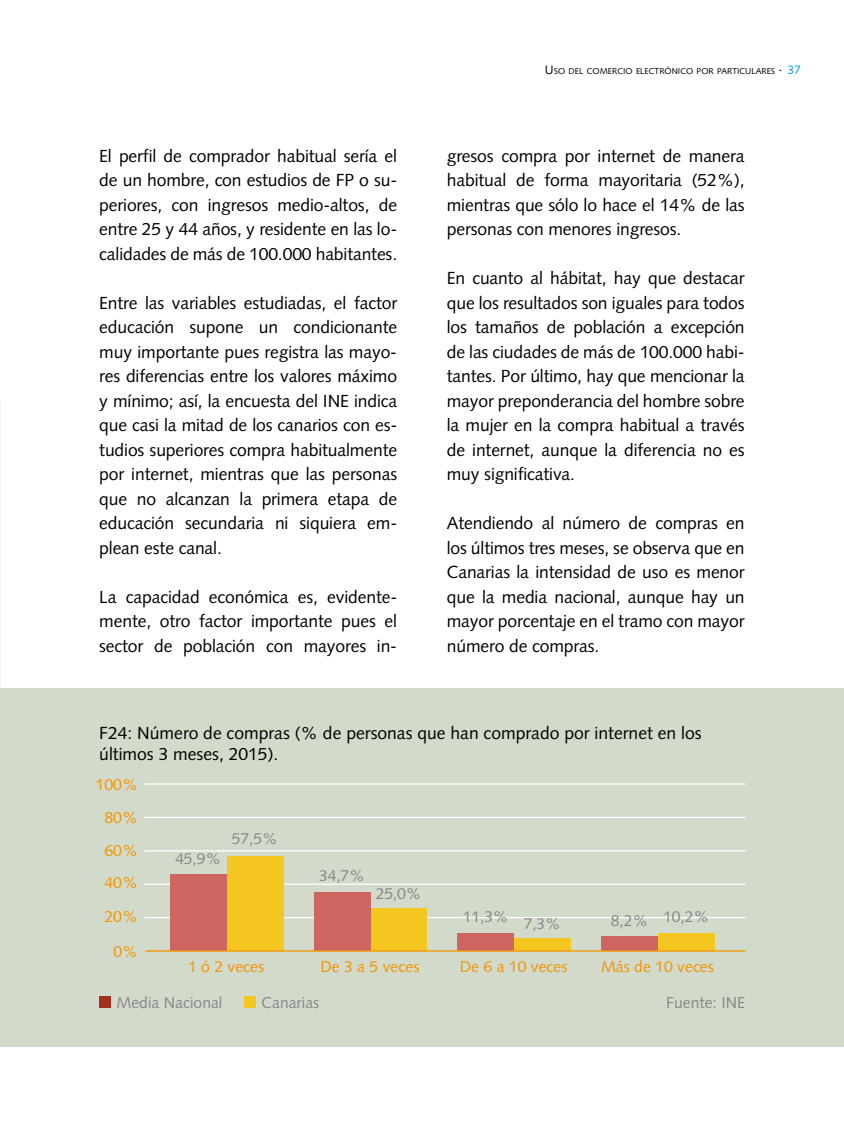
<style>
.page{position:relative;width:844px;height:1141px;background:#fff}
.page>*{position:absolute;margin:0;border:0;box-sizing:border-box;transform-origin:0 0}
.t1{font:17.5px/24.5px "Syntax";letter-spacing:-.005em;color:#000;text-align:justify}
.t2{font:15.92px "Syntax";color:#f39400}
.t3{font:15.75px "Syntax";color:#87888a}
.t4{font:15.75px "Syntax";color:#f39400}
.t5{font:12.25px "Syntax";color:#009ee0}
.t6{font:8.58px "Syntax";color:#000}
.s1{font-size:12.25px}
</style>
<div class="page">
<div style="left:0;top:689px;width:843px;height:357px;background:#d2dacb"></div>
<hr style="left:145px;top:917px;width:599px;height:1px;background:#fff">
<hr style="left:145px;top:884px;width:599px;height:1px;background:#fff">
<hr style="left:145px;top:850px;width:599px;height:1px;background:#fff">
<hr style="left:145px;top:817px;width:599px;height:1px;background:#fff">
<hr style="left:145px;top:783px;width:599px;height:2px;background:#fff">
<div style="left:227px;top:856px;width:56px;height:95px;background:#f5c620"></div>
<div style="left:170px;top:874px;width:56px;height:77px;background:#cd6660"></div>
<div style="left:370px;top:908px;width:57px;height:43px;background:#f5c620"></div>
<div style="left:314px;top:893px;width:56px;height:58px;background:#cd6660"></div>
<div style="left:514px;top:939px;width:56px;height:12px;background:#f5c620"></div>
<div style="left:457px;top:933px;width:57px;height:18px;background:#cd6660"></div>
<div style="left:658px;top:933px;width:56px;height:18px;background:#f5c620"></div>
<div style="left:601px;top:936px;width:56px;height:15px;background:#cd6660"></div>
<div style="left:244px;top:996px;width:11px;height:12px;background:#f5c620"></div>
<div style="left:99px;top:996px;width:11px;height:12px;background:#a2321d"></div>
<hr style="left:146px;top:950px;width:598px;height:2px;background:#f39400">
<p class="t1" style="left:99px;top:144px;width:299px">El perfil de comprador habitual sería el de un hombre, con estudios de FP o su&shy;periores, con ingresos medio-altos, de entre 25 y 44 años, y residente en las lo&shy;calidades de más de 100.000 habitantes.</p>
<p class="t1" style="left:99px;top:291px;width:299px">Entre las variables estudiadas, el factor educación supone un condicionante muy importante pues registra las mayo&shy;res diferencias entre los valores máximo y mínimo; así, la encuesta del INE</p>
<p class="t1" style="left:99px;top:389px;width:299px;text-indent:255px">indica que casi la mitad de los canarios con es&shy;tudios superiores compra habitualmente por internet, mientras que las personas que no alcanzan la primera etapa de educación secundaria ni siquiera em&shy;plean este canal.</p>
<p class="t1" style="left:99px;top:585px;width:299px">La capacidad económica es, evidente&shy;mente, otro factor importante pues el sector de población con mayores in-</p>
<p class="t5" style="left:787px;top:62px;width:15px">37</p>
<p class="t6" style="left:544px;top:66px;width:238px"><span class="s1">U</span> SO DEL COMERCIO ELECTRÓNICO POR PARTICULARES <span class="s1">·</span></p>
<p class="t1" style="left:446px;top:144px;width:299px">gresos compra por internet de manera habitual de forma mayoritaria (52%), mientras que sólo lo hace el 14% de las personas con menores ingresos.</p>
<p class="t1" style="left:446px;top:266px;width:299px">En cuanto al hábitat, hay que destacar que los resultados son iguales para todos los tamaños de población a excepción de las ciudades de más de 100.000 habi&shy;tantes. Por último, hay que mencionar la mayor preponderancia del hombre sobre la mujer en la compra habitual a través de internet, aunque la diferencia no es muy significativa.</p>
<p class="t1" style="left:446px;top:511px;width:299px">Atendiendo al número de compras en los últimos tres meses, se observa que en Canarias la intensidad de uso es menor que la media nacional, aunque hay un mayor porcentaje en el tramo con mayor número de compras.</p>
<p class="t1" style="left:99px;top:722px;width:603px;line-height:21px">F24: Número de compras (% de personas que han comprado por internet en los últimos 3 meses, 2015).</p>
<p class="t2" style="left:95px;top:775px;width:44px">100%</p>
<p class="t2" style="left:104px;top:808px;width:35px">80%</p>
<p class="t2" style="left:104px;top:841px;width:35px">60%</p>
<p class="t2" style="left:104px;top:873px;width:35px">40%</p>
<p class="t2" style="left:104px;top:907px;width:35px">20%</p>
<p class="t4" style="left:113px;top:942px;width:26px">0%</p>
<p class="t3" style="left:175px;top:849px;width:47px">45,9%</p>
<p class="t3" style="left:232px;top:829px;width:47px">57,5%</p>
<p class="t4" style="left:188px;top:957px;width:78px">1 ó 2 veces</p>
<p class="t3" style="left:319px;top:866px;width:47px">34,7%</p>
<p class="t3" style="left:375px;top:884px;width:47px">25,0%</p>
<p class="t4" style="left:320px;top:957px;width:100px">De 3 a 5 veces</p>
<p class="t3" style="left:116px;top:993px;width:107px">Media Nacional</p>
<p class="t3" style="left:261px;top:993px;width:59px">Canarias</p>
<p class="t3" style="left:463px;top:908px;width:47px">11,3%</p>
<p class="t3" style="left:523px;top:915px;width:39px">7,3%</p>
<p class="t4" style="left:460px;top:957px;width:109px">De 6 a 10 veces</p>
<p class="t3" style="left:610px;top:908px;width:100px">8,2% 10,2%</p>
<p class="t4" style="left:601px;top:957px;width:114px">Más de 10 veces</p>
<p class="t3" style="left:666px;top:993px;width:80px">Fuente: INE</p>
</div>
